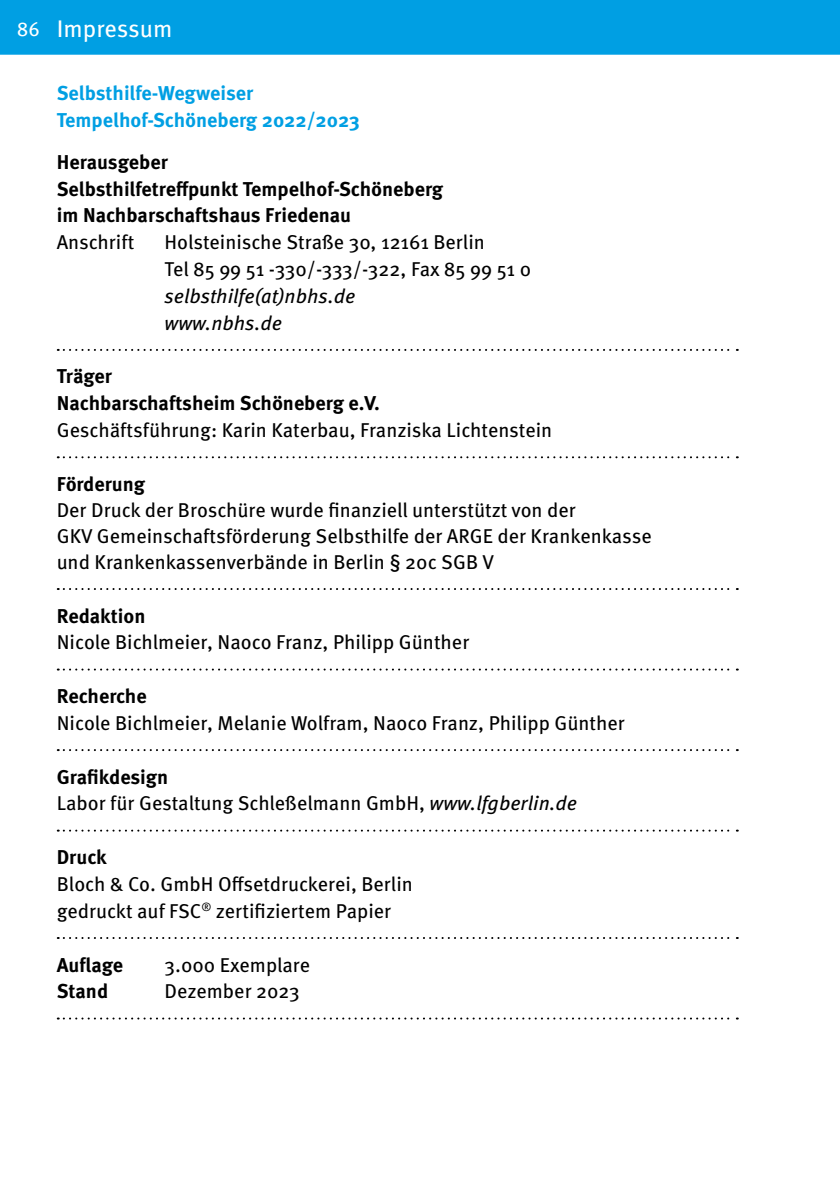
<style>
.page{position:relative;width:840px;height:1191px;background:#fff}
.page>*{position:absolute;margin:0;border:0;box-sizing:border-box;transform-origin:0 0}
.t1{font:24px "Meta Pro";letter-spacing:-.005em;color:#fff}
.t2{font:20px/26.8px "Meta Pro";color:#000}
.t3{font:700 20px/26.8px "Meta Pro";color:#000}
.t4{font:700 20px/26.8px "Meta Pro";color:#009fe3}
.t5{font:italic 20px/26.8px "Meta Pro";color:#000}
.t6{font:20px "Meta Pro";color:#fff}
.s1{font-weight:700}
.s2{font-style:italic}
</style>
<div class="page">
<div style="left:0;top:0;width:839px;height:57px;background:#009fe3"></div>
<hr style="left:0;top:55px;width:839px;height:4px;background:#fff">
<svg style="left:58px;top:349px;width:679px;height:2px"></svg>
<svg style="left:58px;top:456px;width:679px;height:2px"></svg>
<svg style="left:58px;top:588px;width:679px;height:2px"></svg>
<svg style="left:58px;top:668px;width:679px;height:2px"></svg>
<svg style="left:58px;top:749px;width:679px;height:2px"></svg>
<svg style="left:58px;top:829px;width:679px;height:2px"></svg>
<svg style="left:58px;top:937px;width:679px;height:2px"></svg>
<svg style="left:58px;top:1017px;width:679px;height:2px"></svg>
<p class="t6" style="left:17px;top:16px;width:25px">86</p>
<p class="t1" style="left:57px;top:14px;width:117px">Impressum</p>
<p class="t4" style="left:57px;top:80px;width:304px">Selbsthilfe-Wegweiser<br>Tempelhof-Schöneberg 2022/2023</p>
<p class="t3" style="left:57px;top:149px;width:388px">Herausgeber<br>Selbsthilfetreffpunkt Tempelhof-Schöneberg im Nachbarschaftshaus Friedenau</p>
<p class="t2" style="left:57px;top:229px;width:79px">Anschrift</p>
<p class="t2" style="left:164px;top:229px;width:368px">Holsteinische Straße 30, 12161 Berlin<br>Tel 85 99 51 -330/-333/-322, Fax 85 99 51 0</p>
<p class="t5" style="left:164px;top:283px;width:192px">selbsthilfe(at)nbhs.de www.nbhs.de</p>
<p class="t3" style="left:57px;top:364px;width:324px">Träger<br>Nachbarschaftsheim Schöneberg e.V.</p>
<p class="t2" style="left:57px;top:417px;width:496px">Geschäftsführung: Karin Katerbau, Franziska Lichtenstein</p>
<p class="t3" style="left:57px;top:471px;width:90px">Förderung</p>
<p class="t2" style="left:57px;top:497px;width:596px;line-height:26px">Der Druck der Broschüre wurde finanziell unterstützt von der<br>GKV Gemeinschaftsförderung Selbsthilfe der ARGE der Krankenkasse und Krankenkassenverbände in Berlin § 20c SGB V</p>
<p class="t3" style="left:57px;top:603px;width:90px">Redaktion</p>
<p class="t2" style="left:57px;top:629px;width:414px">Nicole Bichlmeier, Naoco Franz, Philipp Günther</p>
<p class="t3" style="left:57px;top:683px;width:91px">Recherche</p>
<p class="t2" style="left:57px;top:710px;width:569px">Nicole Bichlmeier, Melanie Wolfram, Naoco Franz, Philipp Günther</p>
<p class="t2" style="left:57px;top:764px;width:521px"><span class="s1">Grafikdesign<br></span>Labor für Gestaltung Schleßelmann GmbH, <span class="s2">www.lfgberlin.de</span></p>
<p class="t3" style="left:57px;top:844px;width:51px">Druck</p>
<p class="t2" style="left:57px;top:871px;width:357px">Bloch &amp; Co. GmbH Offsetdruckerei, Berlin gedruckt auf FSC<sup>®</sup> zertifiziertem Papier</p>
<p class="t3" style="left:57px;top:951px;width:68px">Auflage</p>
<p class="t2" style="left:164px;top:951px;width:147px">3.000 Exemplare</p>
<p class="t3" style="left:57px;top:978px;width:53px">Stand</p>
<p class="t2" style="left:164px;top:978px;width:136px">Dezember 2023</p>
</div>
